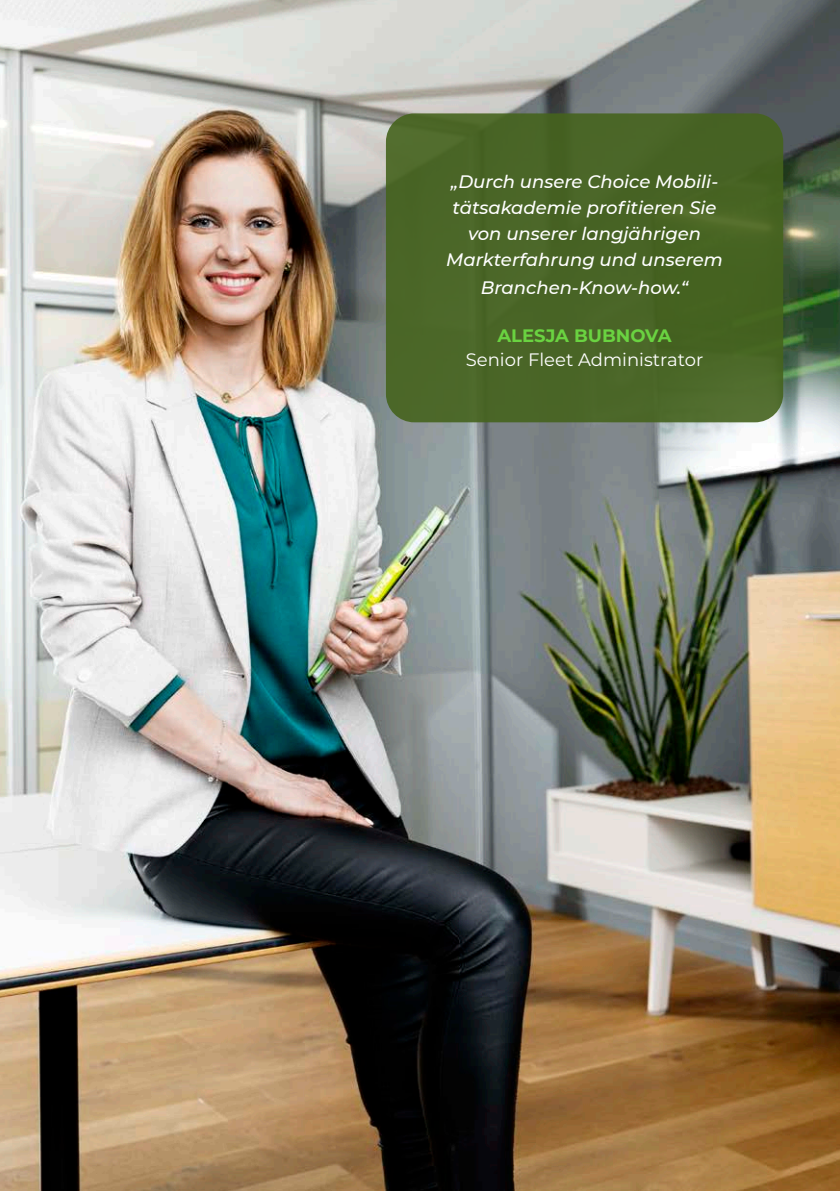
<style>
.page{position:relative;width:840px;height:1191px;background:#fff}
.page>*{position:absolute;margin:0;border:0;box-sizing:border-box;transform-origin:0 0}
.t1{font:italic 500 18px/26px "Montserrat";color:#fff;text-align:center}
.t2{font:18px "Montserrat";color:#fff}
.t3{font:700 18px "Montserrat";color:#6ad341}
</style>
<div class="page">
<hr style="left:839px;top:803px;width:1px;height:388px;background:#45631d">
<img style="left:0;top:0;width:839px;height:1191px">
<div style="left:386px;top:113px;width:396px;height:309px;background:#4a6526;border-radius:28px"></div>
<p class="t1" style="left:446px;top:167px;width:278px">„Durch unsere Choice Mobili&shy;tätsakademie profitieren Sie von unserer langjährigen<br>Markterfahrung und unserem</p>
<p class="t1" style="left:480px;top:273px;width:209px">Branchen-Know-how.“</p>
<p class="t3" style="left:497px;top:322px;width:176px">ALESJA BUBNOVA</p>
<p class="t2" style="left:465px;top:347px;width:239px">Senior Fleet Administrator</p>
</div>
